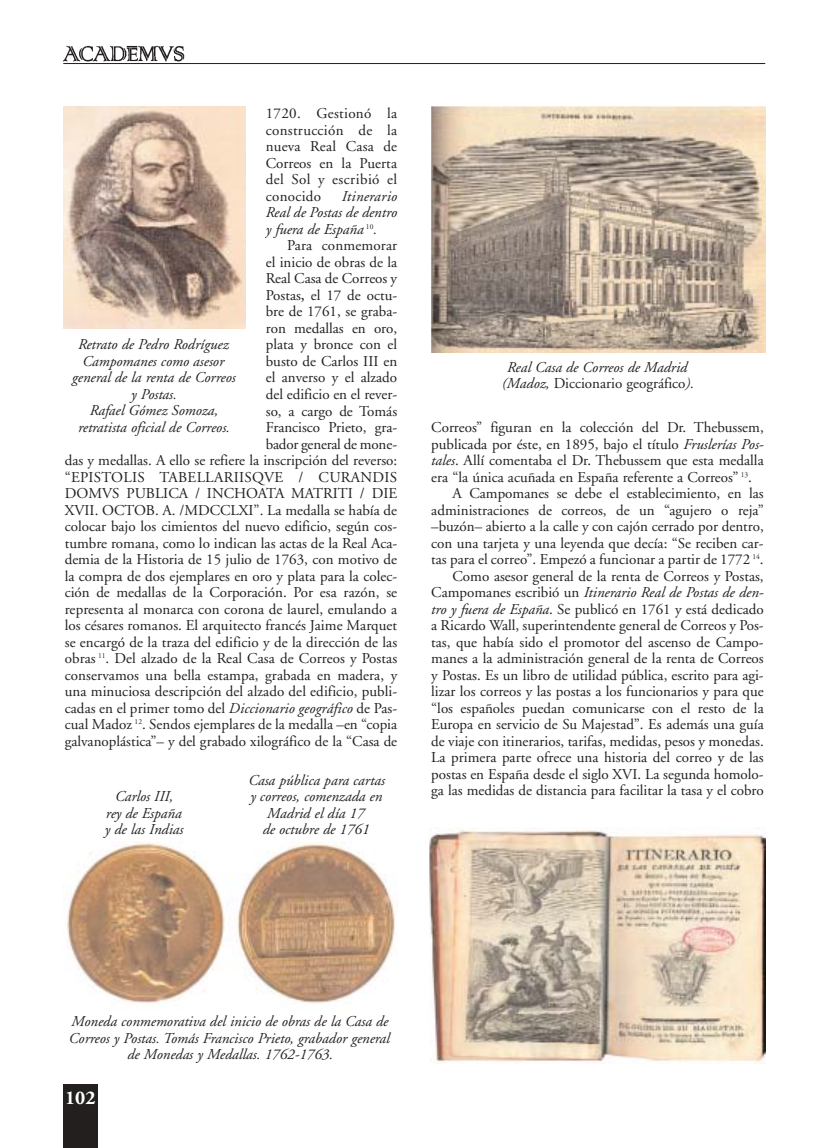
<style>
.page{position:relative;width:830px;height:1148px;background:#fff}
.page>*{position:absolute;margin:0;border:0;box-sizing:border-box;transform-origin:0 0}
.t1{font:700 19.5px "Adobe Garamond";color:#fff}
.t2{font:15px/16.5px "Adobe Garamond";color:#231f1f;text-align:justify}
.t3{font:italic 15px/16.5px "Adobe Garamond";color:#231f1f;text-align:center}
.s1{font-weight:600}
.s2{font-style:italic}
.s3{font-style:normal}
</style>
<div class="page">
<div style="left:63px;top:1084px;width:34px;height:63px;background:#231f1f"></div>
<img style="left:63px;top:45px;width:122px;height:17px">
<hr style="left:63px;top:63px;width:702px;height:1px;background:#231f1f">
<img style="left:431px;top:106px;width:334px;height:247px">
<img style="left:67px;top:842px;width:331px;height:162px">
<img style="left:63px;top:106px;width:182px;height:223px">
<img style="left:429px;top:827px;width:336px;height:236px">
<p class="t2" style="left:266px;top:107px;width:133px">1720. Gestionó la construcción de la nueva Real Casa de Correos en la Puerta del Sol y escribió el conocido</p>
<p class="t3" style="left:266px;top:189px;width:133px;text-align:justify;text-indent:76px">Itinerario Real de Postas de dentro y fuera de España <sup>10</sup>.</p>
<p class="t2" style="left:65px;top:239px;width:334px;text-align:right">Para conmemorar<br>el inicio de obras de la<br>Real Casa de Correos y<br>Postas<span class="s1">,</span> el 17 de octu-<br>bre de 1761, se graba-<br>ron medallas en oro,<br>plata y bronce con el<br>busto de Carlos III en<br>el anverso y el alzado<br>del edificio en el rever-<br>so, a cargo de Tomás<br>Francisco Prieto, gra-<br>bador general de mone-<br>das y medallas. A ello se refiere la inscripción del reverso: “EPISTOLIS TABELLARIISQVE / CURANDIS DOMVS PUBLICA / INCHOATA MATRITI / DIE XVII. OCTOB. A. /MDCCLXI”. La medalla se había de colocar bajo los cimientos del nuevo edificio, según cos&shy;tumbre romana, como lo indican las actas de la Real Aca&shy;demia de la Historia de 15 julio de 1763, con motivo de la compra de dos ejemplares en oro y plata para la colec&shy;ción de medallas de la Corporación. Por esa razón, se representa al monarca con corona de laurel, emulando a los césares romanos. El arquitecto francés Jaime Marquet se encargó de la traza del edificio y de la dirección de las obras <sup>11</sup>. Del alzado de la Real Casa de Correos y Postas conservamos una bella estampa, grabada en madera, y una minuciosa descripción del alzado del edificio, publi&shy;cadas en el primer tomo del <span class="s2">Diccionario geográfico</span> de Pas&shy;cual Madoz <sup>12</sup>. Sendos ejemplares de la medalla –en “copia galvanoplástica”– y del grabado xilográfico de la “Casa de</p>
<p class="t3" style="left:72px;top:337px;width:165px">Retrato de Pedro Rodríguez<br>Campomanes como asesor general de la renta de Correos y Postas.<br>Rafael Gómez Somoza, retratista oficial de Correos.</p>
<p class="t3" style="left:105px;top:789px;width:80px">Carlos III,<br>rey de España y de las Indias</p>
<p class="t3" style="left:248px;top:773px;width:138px">Casa pública para cartas y correos, comenzada en<br>Madrid el día 17<br>de octubre de 1761</p>
<p class="t3" style="left:502px;top:360px;width:193px">Real Casa de Correos de Madrid (Madoz, <span class="s3">Diccionario geográfico</span>).</p>
<p class="t2" style="left:431px;top:420px;width:334px">Correos” figuran en la colección del Dr. Thebussem,</p>
<p class="t2" style="left:431px;top:437px;width:334px">publicada por éste, en 1895, bajo el título <span class="s2">Fruslerías Pos-</span></p>
<p class="t2" style="left:431px;top:453px;width:334px"><span class="s2">tales</span>. Allí comentaba el Dr. Thebussem que esta medalla</p>
<p class="t2" style="left:431px;top:470px;width:322px">era “la única acuñada en España referente a Correos” <sup>13</sup>.</p>
<p class="t2" style="left:452px;top:486px;width:313px">A Campomanes se debe el establecimiento, en las</p>
<p class="t2" style="left:431px;top:503px;width:334px">administraciones de correos, de un “agujero o reja”</p>
<p class="t2" style="left:431px;top:519px;width:334px">–buzón– abierto a la calle y con cajón cerrado por dentro,</p>
<p class="t2" style="left:431px;top:536px;width:334px">con una tarjeta y una leyenda que decía: “Se reciben car-</p>
<p class="t2" style="left:431px;top:552px;width:334px">tas para el correo”. Empezó a funcionar a partir de 1772 <sup>14</sup>.</p>
<p class="t2" style="left:452px;top:569px;width:313px">Como asesor general de la renta de Correos y Postas,</p>
<p class="t3" style="left:431px;top:585px;width:334px"><span class="s3">Campomanes escribió un</span> Itinerario Real de Postas de den-</p>
<p class="t2" style="left:431px;top:602px;width:334px"><span class="s2">tro y fuera de España</span>. Se publicó en 1761 y está dedicado</p>
<p class="t2" style="left:431px;top:618px;width:334px">a Ricardo Wall, superintendente general de Correos y Pos-</p>
<p class="t2" style="left:431px;top:635px;width:334px">tas, que había sido el promotor del ascenso de Campo-</p>
<p class="t2" style="left:431px;top:651px;width:334px">manes a la administración general de la renta de Correos</p>
<p class="t2" style="left:431px;top:668px;width:334px">y Postas. Es un libro de utilidad pública, escrito para agi-</p>
<p class="t2" style="left:431px;top:684px;width:334px">lizar los correos y las postas a los funcionarios y para que</p>
<p class="t2" style="left:431px;top:701px;width:334px">“los españoles puedan comunicarse con el resto de la</p>
<p class="t2" style="left:431px;top:717px;width:334px">Europa en servicio de Su Majestad”. Es además una guía</p>
<p class="t2" style="left:431px;top:734px;width:334px">de viaje con itinerarios, tarifas, medidas, pesos y monedas.</p>
<p class="t2" style="left:431px;top:750px;width:334px">La primera parte ofrece una historia del correo y de las</p>
<p class="t2" style="left:431px;top:767px;width:334px">postas en España desde el siglo XVI. La segunda homolo-</p>
<p class="t2" style="left:431px;top:783px;width:334px">ga las medidas de distancia para facilitar la tasa y el cobro</p>
<p class="t3" style="left:69px;top:1014px;width:322px">Moneda conmemorativa del inicio de obras de la Casa de<br>Correos y Postas. Tomás Francisco Prieto, grabador general de Monedas y Medallas. 1762-1763.</p>
<h1 class="t1" style="left:65px;top:1089px;width:32px">102</h1>
</div>
